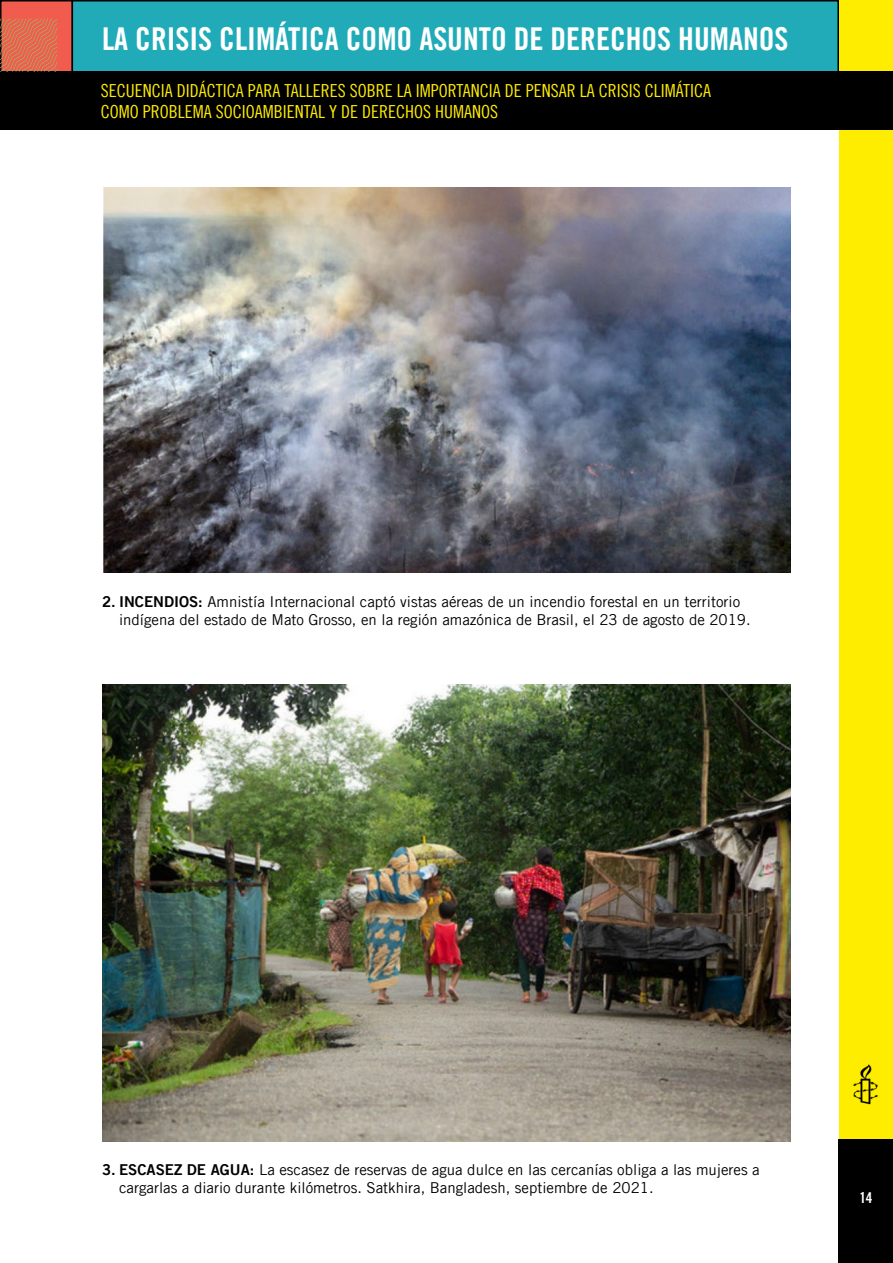
<style>
.page{position:relative;width:893px;height:1263px;background:#fff}
.page>*{position:absolute;margin:0;border:0;box-sizing:border-box;transform-origin:0 0}
.t1{font:31.5px "Amnesty Trade Gothic Bd Cn 20";color:#fff}
.t2{font:18px/21px "Amnesty Trade Gothic Cn 18";color:#ffed00}
.t3{font:15px/18px "Amnesty Trade Gothic";color:#000}
.t4{font:15px "Amnesty Trade Gothic Bd Cn 20";color:#fff}
.s1{font-family:"Amnesty Trade Gothic Bd 2"}
</style>
<div class="page">
<div style="left:839px;top:0;width:54px;height:1140px;background:#ffed00"></div>
<div style="left:0;top:0;width:73px;height:87px;background:#f25c4f;border:2px solid #000"></div>
<div style="left:72px;top:0;width:767px;height:118px;background:#21abb8;border:2px solid #000"></div>
<div style="left:839px;top:1140px;width:54px;height:123px;background:#000"></div>
<img style="left:853px;top:1064px;width:26px;height:41px">
<div style="left:0;top:71px;width:893px;height:59px;background:#000"></div>
<svg style="left:0;top:19px;width:57px;height:53px"></svg>
<img style="left:103px;top:187px;width:688px;height:385px">
<img style="left:102px;top:685px;width:689px;height:456px">
<h1 class="t1" style="left:102px;top:20px;width:688px">LA CRISIS CLIMÁTICA COMO ASUNTO DE DERECHOS HUMANOS</h1>
<p class="t2" style="left:101px;top:80px;width:612px">SECUENCIA DIDÁCTICA PARA TALLERES SOBRE LA IMPORTANCIA DE PENSAR LA CRISIS CLIMÁTICA<br>COMO PROBLEMA SOCIOAMBIENTAL Y DE DERECHOS HUMANOS</p>
<p class="t3" style="left:119px;top:593px;width:633px;text-indent:-17px"><span class="s1">2. INCENDIOS:</span> Amnistía Internacional captó vistas aéreas de un incendio forestal en un territorio indígena del estado de Mato Grosso, en la región amazónica de Brasil, el 23 de agosto de 2019.</p>
<p class="t3" style="left:119px;top:1160px;width:642px;text-indent:-17px"><span class="s1">3. ESCASEZ DE AGUA:</span> La escasez de reservas de agua dulce en las cercanías obliga a las mujeres a cargarlas a diario durante kilómetros. Satkhira, Bangladesh, septiembre de 2021.</p>
<p class="t4" style="left:859px;top:1189px;width:15px">14</p>
</div>
